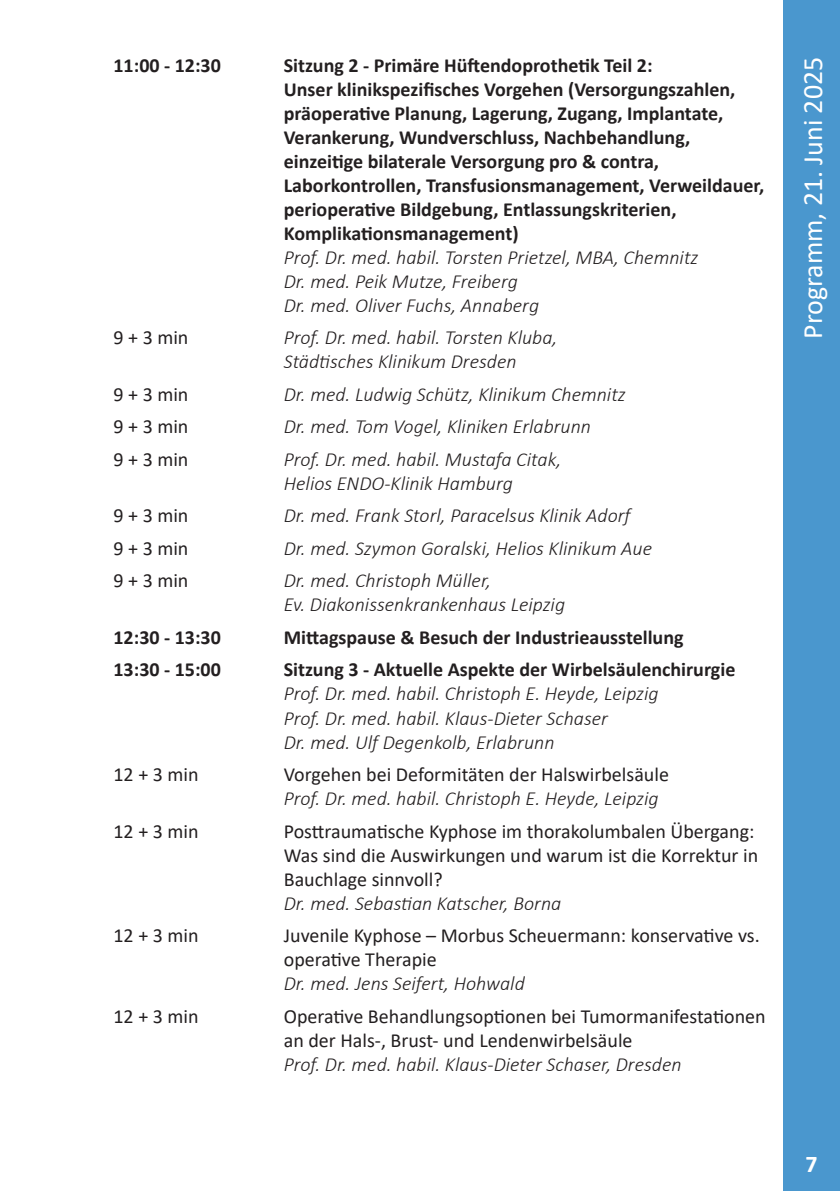
<style>
.page{position:relative;width:840px;height:1191px;background:#fff}
.page>*{position:absolute;margin:0;border:0;box-sizing:border-box;transform-origin:0 0}
.t1{font:28px "Calibri";color:#fff}
.t2{font:700 24px "Calibri";color:#fff}
.Programm_Referent{font:italic 300 20px/24px "Calibri";color:#231f20}
.Programm_Referent-2{font:700 20px/24px "Calibri";color:#231f20}
.Programm_Referent-3{font:20px/24px "Calibri";color:#231f20}
.s1{font-weight:300;font-style:italic}
.s2{font-weight:700;font-style:normal}
.s3{font-weight:400;font-style:normal}
</style>
<div class="page">
<div style="left:782px;top:0;width:57px;height:1191px;background:#4a97ce"></div>
<p class="Programm_Referent-2" style="left:113px;top:53px;width:109px">11:00 - 12:30</p>
<p class="Programm_Referent-2" style="left:283px;top:53px;width:482px">Sitzung 2 - Primäre Hüftendoprothetik Teil 2:<br>Unser klinikspezifisches Vorgehen (Versorgungszahlen, präoperative Planung, Lagerung, Zugang, Implantate, Verankerung, Wundverschluss, Nachbehandlung, einzeitige bilaterale Versorgung pro &amp; contra, Laborkontrollen, Transfusionsmanagement, Verweildauer, perioperative Bildgebung, Entlassungskriterien, Komplikationsmanagement)<br><span class="s1">Prof. Dr. med. habil. Torsten Prietzel, MBA, Chemnitz<br>Dr. med. Peik Mutze, Freiberg<br>Dr. med. Oliver Fuchs, Annaberg</span></p>
<p class="Programm_Referent-3" style="left:113px;top:325px;width:76px">9 + 3 min</p>
<p class="Programm_Referent" style="left:283px;top:325px;width:275px">Prof. Dr. med. habil. Torsten Kluba,<br>Städtisches Klinikum Dresden</p>
<p class="Programm_Referent-3" style="left:113px;top:382px;width:76px">9 + 3 min</p>
<p class="Programm_Referent" style="left:283px;top:382px;width:343px">Dr. med. Ludwig Schütz, Klinikum Chemnitz</p>
<p class="Programm_Referent-3" style="left:113px;top:414px;width:76px">9 + 3 min</p>
<p class="Programm_Referent" style="left:283px;top:414px;width:308px">Dr. med. Tom Vogel, Kliniken Erlabrunn</p>
<p class="Programm_Referent-3" style="left:113px;top:447px;width:76px">9 + 3 min</p>
<p class="Programm_Referent" style="left:283px;top:447px;width:279px">Prof. Dr. med. habil. Mustafa Citak,<br>Helios ENDO-Klinik Hamburg</p>
<p class="Programm_Referent-3" style="left:113px;top:503px;width:76px">9 + 3 min</p>
<p class="Programm_Referent" style="left:283px;top:503px;width:348px">Dr. med. Frank Storl, Paracelsus Klinik Adorf</p>
<p class="Programm_Referent-3" style="left:113px;top:536px;width:76px">9 + 3 min</p>
<p class="Programm_Referent" style="left:283px;top:536px;width:369px">Dr. med. Szymon Goralski, Helios Klinikum Aue</p>
<p class="Programm_Referent-3" style="left:113px;top:568px;width:76px">9 + 3 min</p>
<p class="Programm_Referent" style="left:283px;top:568px;width:283px">Dr. med. Christoph Müller,<br>Ev. Diakonissenkrankenhaus Leipzig</p>
<p class="Programm_Referent-2" style="left:113px;top:625px;width:109px">12:30 - 13:30</p>
<p class="Programm_Referent-2" style="left:283px;top:625px;width:401px">Mittagspause &amp; Besuch der Industrieausstellung</p>
<p class="Programm_Referent-2" style="left:113px;top:657px;width:109px">13:30 - 15:00</p>
<p class="Programm_Referent" style="left:283px;top:657px;width:453px"><span class="s2">Sitzung 3 - Aktuelle Aspekte der Wirbelsäulenchirurgie </span>Prof. Dr. med. habil. Christoph E. Heyde, Leipzig<br>Prof. Dr. med. habil. Klaus-Dieter Schaser<br>Dr. med. Ulf Degenkolb, Erlabrunn</p>
<p class="Programm_Referent-3" style="left:113px;top:762px;width:86px">12 + 3 min</p>
<p class="Programm_Referent" style="left:283px;top:762px;width:386px"><span class="s3">Vorgehen bei Deformitäten der Halswirbelsäule<br></span>Prof. Dr. med. habil. Christoph E. Heyde, Leipzig</p>
<p class="Programm_Referent-3" style="left:113px;top:818px;width:86px">12 + 3 min</p>
<p class="Programm_Referent-3" style="left:283px;top:818px;width:475px">Posttraumatische Kyphose im thorakolumbalen Übergang:<br>Was sind die Auswirkungen und warum ist die Korrektur in Bauchlage sinnvoll?<br><span class="s1">Dr. med. Sebastian Katscher, Borna</span></p>
<p class="Programm_Referent-3" style="left:113px;top:923px;width:86px">12 + 3 min</p>
<p class="Programm_Referent-3" style="left:283px;top:923px;width:477px">Juvenile Kyphose – Morbus Scheuermann: konservative vs. operative Therapie<br><span class="s1">Dr. med. Jens Seifert, Hohwald</span></p>
<p class="Programm_Referent-3" style="left:113px;top:1003px;width:86px">12 + 3 min</p>
<p class="Programm_Referent-3" style="left:283px;top:1003px;width:483px">Operative Behandlungsoptionen bei Tumormanifestationen an der Hals-, Brust- und Lendenwirbelsäule<br><span class="s1">Prof. Dr. med. habil. Klaus-Dieter Schaser, Dresden</span></p>
<p class="t1" style="left:792px;top:339px;width:284px;rotate:-90deg">Programm, 21. Juni 2025</p>
<p class="t2" style="left:805px;top:1146px;width:14px">7</p>
</div>
